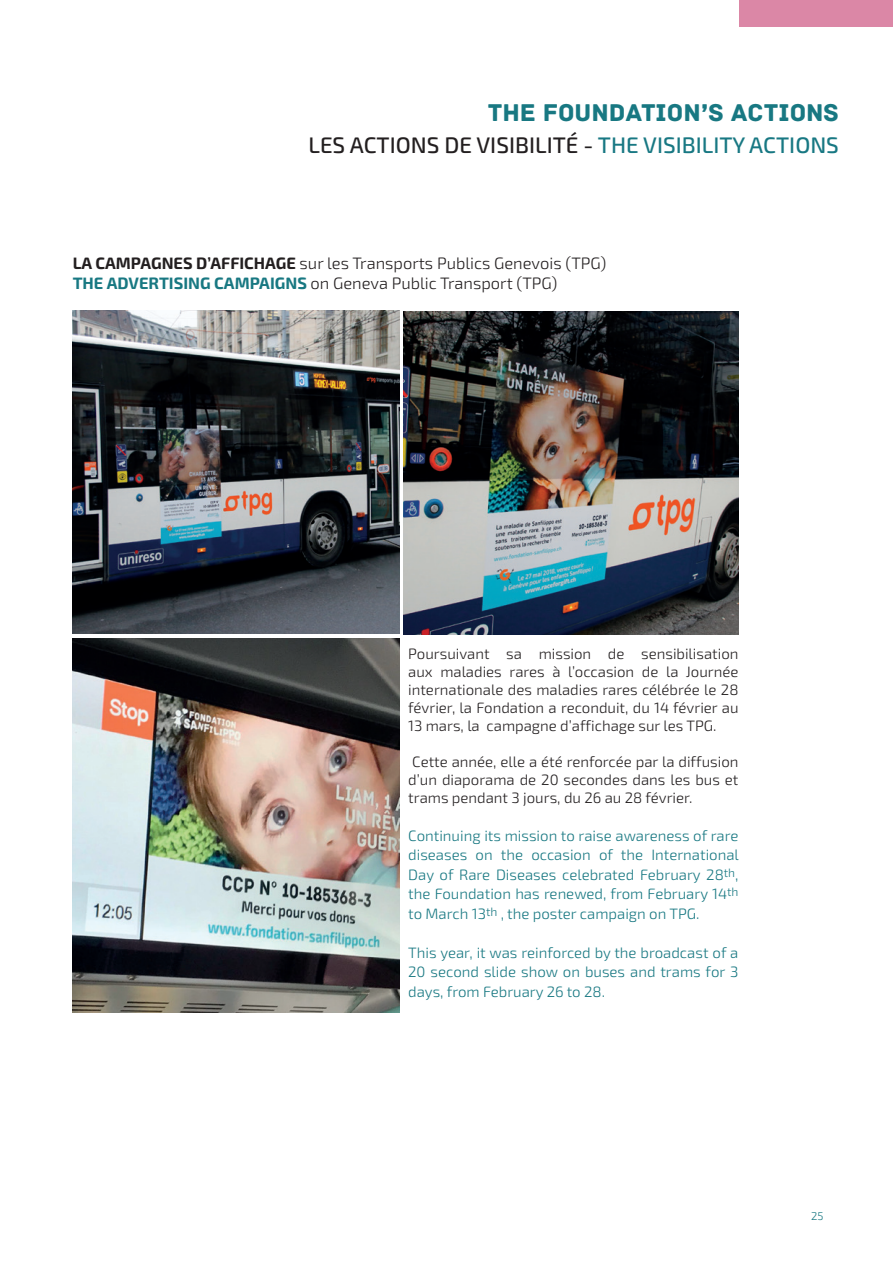
<style>
.page{position:relative;width:893px;height:1263px;background:#fff}
.page>*{position:absolute;margin:0;border:0;box-sizing:border-box;transform-origin:0 0}
.t1{font:25.5px "Archive";color:#187882}
.t2{font:500 22.5px "Exo 2";color:#231f20}
.t3{font:300 16.5px/19.5px "Exo 2";color:#231f20}
.t4{font:300 15px/18px "Exo 2";color:#231f20;text-align:justify}
.t5{font:300 15px/19.5px "Exo 2";color:#187882;text-align:justify}
.t6{font:300 11.25px "Exo 2";color:#187882}
.s1{color:#187883}
.s2{font-weight:700}
.s3{font-weight:700;color:#187882}
</style>
<div class="page">
<img style="left:404px;top:311px;width:334px;height:323px">
<img style="left:72px;top:310px;width:328px;height:324px">
<img style="left:72px;top:639px;width:328px;height:373px">
<div style="left:740px;top:0;width:153px;height:27px;background:#db87a6"></div>
<h1 class="t1" style="left:488px;top:98px;width:353px">THE FOUNDATION’S ACTIONS</h1>
<h2 class="t2" style="left:308px;top:131px;width:532px">LES ACTIONS DE VISIBILITÉ - <span class="s1">THE VISIBILITY ACTIONS</span></h2>
<p class="t3" style="left:73px;top:254px;width:535px"><span class="s2">LA CAMPAGNES D’AFFICHAGE</span> sur les Transports Publics Genevois (TPG)<br><span class="s3">THE ADVERTISING CAMPAIGNS</span> on Geneva Public Transport (TPG)</p>
<p class="t4" style="left:408px;top:645px;width:332px">Poursuivant sa mission de sensibilisation aux maladies rares à l’occasion de la Journée internationale des maladies rares célébrée le 28 février, la Fondation a reconduit, du 14 février au 13 mars, la campagne d’affichage sur les TPG.</p>
<p class="t4" style="left:408px;top:753px;width:332px">Cette année, elle a été renforcée par la diffusion d’un diaporama de 20 secondes dans les bus et trams pendant 3 jours, du 26 au 28 février.</p>
<p class="t5" style="left:408px;top:826px;width:332px">Continuing its mission to raise awareness of rare diseases on the occasion of the International Day of Rare Diseases celebrated February 28<sup>th</sup>, the Foundation has renewed, from February 14<sup>th </sup>to March 13<sup>th</sup> , the poster campaign on TPG.</p>
<p class="t5" style="left:408px;top:943px;width:332px">This year, it was reinforced by the broadcast of a 20 second slide show on buses and trams for 3 days, from February 26 to 28.</p>
<p class="t6" style="left:811px;top:1209px;width:14px">25</p>
</div>
